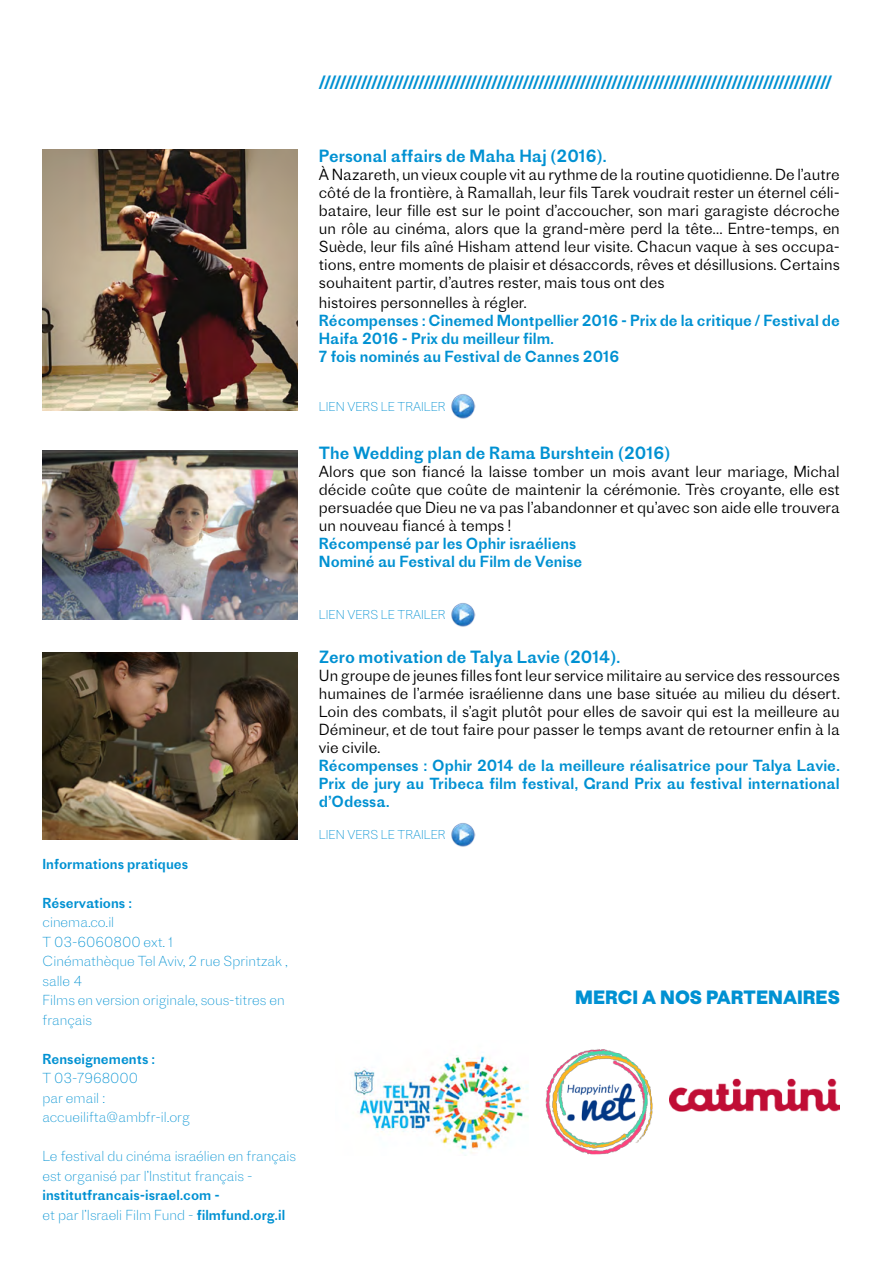
<style>
.page{position:relative;width:893px;height:1263px;background:#fff}
.page>*{position:absolute;margin:0;border:0;box-sizing:border-box;transform-origin:0 0}
.t1{font:700 18px "Proto Grotesk";color:#0091d2}
.t2{font:16.5px "Proto Grotesk";color:#0091d2}
.t3{font:300 15px/18px "Proto Grotesk";color:#000;text-align:justify}
.t4{font:15px/18px "Proto Grotesk";color:#0091d2}
.t5{font:200 13.5px/19.5px "Proto Grotesk";color:#0091d2}
.t6{font:13.5px/19.5px "Proto Grotesk";color:#0091d2}
.t7{font:200 12px "Proto Grotesk";color:#0091d2}
.s1{font-weight:200}
</style>
<div class="page">
<img style="left:451px;top:394px;width:24px;height:25px">
<img style="left:451px;top:603px;width:24px;height:24px">
<img style="left:451px;top:823px;width:24px;height:24px">
<img style="left:43px;top:150px;width:255px;height:261px">
<img style="left:43px;top:450px;width:255px;height:169px">
<img style="left:43px;top:653px;width:255px;height:186px">
<img style="left:670px;top:1078px;width:170px;height:33px">
<img style="left:545px;top:1049px;width:108px;height:106px">
<img style="left:353px;top:1056px;width:176px;height:97px">
<p class="t1" style="left:319px;top:70px;width:515px">//////////////////////////////////////////////////////////////////////////////////////////////////</p>
<p class="t6" style="left:43px;top:854px;width:147px">Informations pratiques</p>
<p class="t6" style="left:43px;top:893px;width:91px">Réservations :</p>
<p class="t5" style="left:43px;top:912px;width:247px">cinema.co.il<br>T 03-6060800 ext. 1<br>Cinémathèque Tel Aviv, 2 rue Sprintzak , salle 4<br>Films en version originale, sous-titres en français</p>
<p class="t6" style="left:43px;top:1049px;width:114px">Renseignements :</p>
<p class="t5" style="left:43px;top:1068px;width:149px">T 03-7968000<br>par email : accueilifta@ambfr-il.org</p>
<p class="t5" style="left:43px;top:1146px;width:255px">Le festival du cinéma israélien en français est organisé par l’Institut français -</p>
<p class="t6" style="left:43px;top:1185px;width:244px">institutfrancais-israel.com -<br><span class="s1">et par l’Israeli Film Fund -</span> filmfund.org.il</p>
<p class="t2" style="left:319px;top:145px;width:289px">Personal affairs de Maha Haj (2016).</p>
<p class="t3" style="left:319px;top:165px;width:522px">À Nazareth, un vieux couple vit au rythme de la routine quotidienne. De l’autre côté de la frontière, à Ramallah, leur fils Tarek voudrait rester un éternel céli&shy;bataire, leur fille est sur le point d’accoucher, son mari garagiste décroche un rôle au cinéma, alors que la grand-mère perd la tête… Entre-temps, en Suède, leur fils aîné Hisham attend leur visite. Chacun vaque à ses occupa&shy;tions, entre moments de plaisir et désaccords, rêves et désillusions. Certains souhaitent partir, d’autres rester, mais tous ont des</p>
<p class="t3" style="left:319px;top:293px;width:210px">histoires personnelles à régler.</p>
<p class="t4" style="left:319px;top:311px;width:522px">Récompenses : Cinemed Montpellier 2016 - Prix de la critique / Festival de<br>Haifa 2016 - Prix du meilleur film.<br>7 fois nominés au Festival de Cannes 2016</p>
<p class="t7" style="left:319px;top:398px;width:128px">LIEN VERS LE TRAILER</p>
<p class="t2" style="left:319px;top:442px;width:353px">The Wedding plan de Rama Burshtein (2016)</p>
<p class="t3" style="left:319px;top:462px;width:522px">Alors que son fiancé la laisse tomber un mois avant leur mariage, Michal décide coûte que coûte de maintenir la cérémonie. Très croyante, elle est persuadée que Dieu ne va pas l’abandonner et qu’avec son aide elle trouvera un nouveau fiancé à temps !</p>
<p class="t4" style="left:319px;top:534px;width:265px">Récompensé par les Ophir israéliens<br>Nominé au Festival du Film de Venise</p>
<p class="t7" style="left:319px;top:606px;width:128px">LIEN VERS LE TRAILER</p>
<p class="t2" style="left:319px;top:645px;width:303px">Zero motivation de Talya Lavie (2014).</p>
<p class="t3" style="left:319px;top:666px;width:523px">Un groupe de jeunes filles font leur service militaire au service des ressources humaines de l’armée israélienne dans une base située au milieu du désert.<br>Loin des combats, il s’agit plutôt pour elles de savoir qui est la meilleure au Démineur, et de tout faire pour passer le temps avant de retourner enfin à la vie civile.</p>
<p class="t4" style="left:319px;top:756px;width:523px;text-align:justify">Récompenses : Ophir 2014 de la meilleure réalisatrice pour Talya Lavie.<br>Prix de jury au Tribeca film festival, Grand Prix au festival international d’Odessa.</p>
<p class="t7" style="left:319px;top:826px;width:128px">LIEN VERS LE TRAILER</p>
<p class="t1" style="left:575px;top:984px;width:266px">MERCI A NOS PARTENAIRES</p>
</div>
